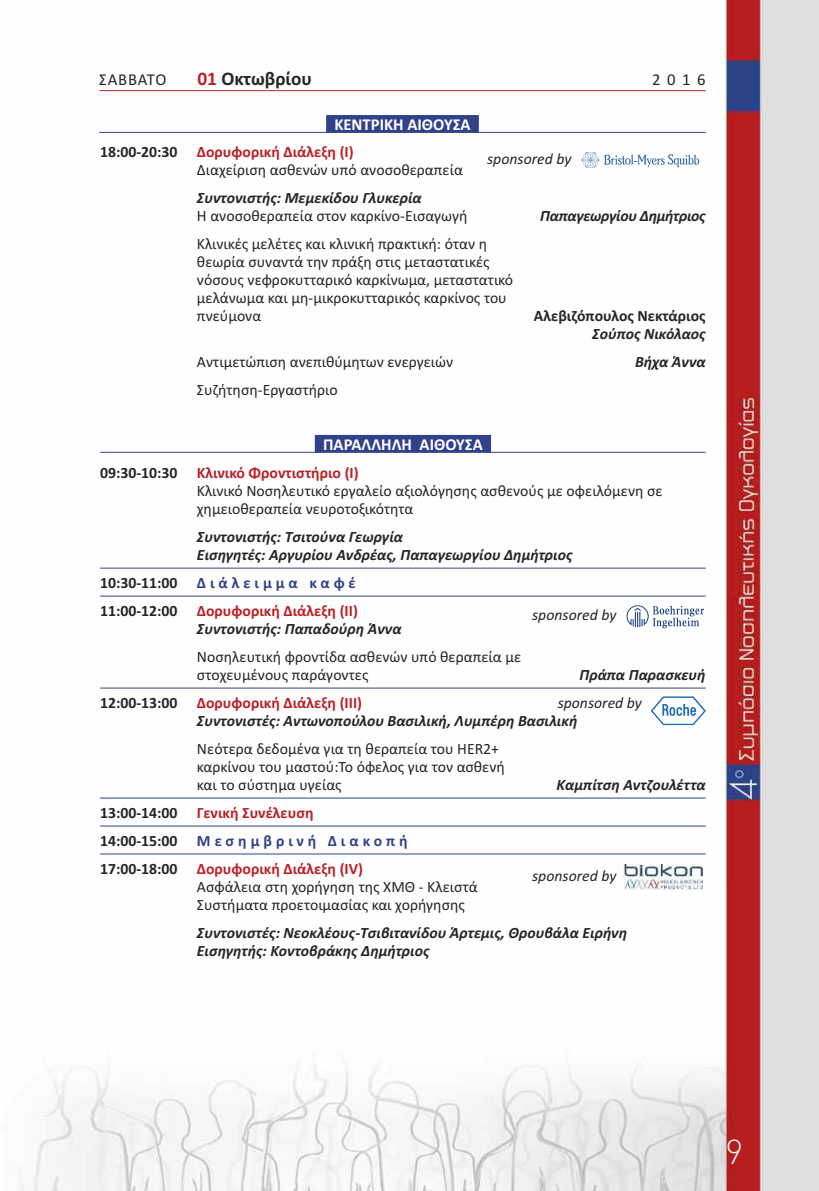
<style>
.page{position:relative;width:819px;height:1191px;background:#fff}
.page>*{position:absolute;margin:0;border:0;box-sizing:border-box;transform-origin:0 0}
.t1{font:100 35px "PF Din Text";color:#fff}
.t2{font:700 19.25px "Calibri";color:#272526}
.t3{font:700 16.62px "Calibri";color:#fff}
.t4{font:16.62px "Calibri";letter-spacing:.05em;color:#272526}
.t5{font:15.75px/18px "Calibri";color:#272526}
.t6{font:italic 700 15.75px/18px "Calibri";color:#272526}
.t7{font:700 15.75px/28px "Calibri";color:#ba2228}
.t8{font:700 15.75px/28px "Calibri";color:#272526}
.t9{font:italic 15.75px "Calibri";color:#272526}
.t10{font:italic 700 15.75px "Calibri";letter-spacing:-.02em;color:#272526}
.s1{color:#ba2228}
.s2{color:#32428a}
.s3{color:#272526}
.s4{font-weight:700}
.s5{font-weight:700;color:#ba2228}
</style>
<div class="page">
<img style="left:15px;top:0;width:804px;height:1191px">
<div style="left:315px;top:435px;width:176px;height:17px;background:#32428a"></div>
<hr style="left:100px;top:452px;width:605px;height:1px;background:#32428a">
<hr style="left:100px;top:567px;width:605px;height:1px;background:#32428a">
<hr style="left:100px;top:595px;width:605px;height:1px;background:#32428a">
<hr style="left:100px;top:687px;width:605px;height:1px;background:#32428a">
<hr style="left:100px;top:797px;width:605px;height:1px;background:#32428a">
<hr style="left:100px;top:825px;width:605px;height:1px;background:#32428a">
<hr style="left:100px;top:853px;width:605px;height:1px;background:#32428a">
<svg style="left:581px;top:152px;width:118px;height:16px"></svg>
<svg style="left:626px;top:605px;width:78px;height:23px"></svg>
<svg style="left:650px;top:696px;width:55px;height:29px"></svg>
<img style="left:623px;top:864px;width:79px;height:25px">
<hr style="left:99px;top:90px;width:606px;height:1px;background:#ba2228">
<div style="left:326px;top:115px;width:153px;height:17px;background:#32428a"></div>
<hr style="left:99px;top:132px;width:606px;height:1px;background:#32428a">
<p class="t4" style="left:99px;top:70px;width:69px">ΣΑΒΒΑΤΟ</p>
<p class="t2" style="left:197px;top:67px;width:116px"><span class="s1">01</span> Οκτωβρίου</p>
<p class="t4" style="left:652px;top:70px;width:55px">2016</p>
<p class="t3" style="left:326px;top:114px;width:154px"><span class="s2">&lt;</span>ΚΕΝΤΡΙΚΗ ΑΙΘΟΥΣΑ<span class="s2">&gt;</span></p>
<p class="t7" style="left:100px;top:138px;width:255px"><span class="s3">18:00-20:30</span> Δορυφορική Διάλεξη (I)</p>
<p class="t9" style="left:487px;top:150px;width:86px">sponsored by</p>
<p class="t5" style="left:197px;top:161px;width:267px">Διαχείριση ασθενών υπό ανοσοθεραπεία</p>
<p class="t6" style="left:197px;top:189px;width:226px">Συντονιστής: Μεμεκίδου Γλυκερία</p>
<p class="t5" style="left:197px;top:207px;width:272px">Η ανοσοθεραπεία στον καρκίνο-Εισαγωγή</p>
<p class="t10" style="left:540px;top:207px;width:167px">Παπαγεωργίου Δημήτριος</p>
<p class="t5" style="left:197px;top:235px;width:318px">Κλινικές μελέτες και κλινική πρακτική: όταν η θεωρία συναντά την πράξη στις μεταστατικές νόσους νεφροκυτταρικό καρκίνωμα, μεταστατικό μελάνωμα και μη-μικροκυτταρικός καρκίνος του πνεύμονα</p>
<p class="t8" style="left:534px;top:302px;width:173px">Αλεβιζόπουλος Νεκτάριος</p>
<p class="t6" style="left:592px;top:325px;width:115px">Σούπος Νικόλαος</p>
<p class="t5" style="left:197px;top:353px;width:258px">Αντιμετώπιση ανεπιθύμητων ενεργειών</p>
<p class="t6" style="left:635px;top:353px;width:72px">Βήχα Άννα</p>
<p class="t5" style="left:197px;top:381px;width:142px">Συζήτηση-Εργαστήριο</p>
<p class="t3" style="left:315px;top:434px;width:178px"><span class="s2">&lt;</span>ΠΑΡΑΛΛΗΛΗ ΑΙΘΟΥΣΑ<span class="s2">&gt;</span></p>
<p class="t5" style="left:197px;top:464px;width:467px;text-indent:-97px"><span class="s4">09:30-10:30</span> <span class="s5">Κλινικό Φροντιστήριο (I)<br></span>Κλινικό Νοσηλευτικό εργαλείο αξιολόγησης ασθενούς με οφειλόμενη σε χημειοθεραπεία νευροτοξικότητα</p>
<p class="t6" style="left:197px;top:528px;width:377px">Συντονιστής: Τσιτούνα Γεωργία<br>Εισηγητές: Αργυρίου Ανδρέας, Παπαγεωργίου Δημήτριος</p>
<p class="t8" style="left:100px;top:569px;width:259px">10:30-11:00 <span class="s2">∆ιάλειµµα καφέ<br></span>11:00-12:00 <span class="s1">Δορυφορική Διάλεξη (ΙΙ)</span></p>
<p class="t9" style="left:532px;top:605px;width:86px">sponsored by</p>
<p class="t6" style="left:197px;top:620px;width:206px">Συντονιστής: Παπαδούρη Άννα</p>
<p class="t5" style="left:197px;top:648px;width:326px">Νοσηλευτική φροντίδα ασθενών υπό θεραπεία με στοχευμένους παράγοντες</p>
<p class="t6" style="left:579px;top:666px;width:128px">Πράπα Παρασκευή</p>
<p class="t7" style="left:100px;top:689px;width:263px"><span class="s3">12:00-13:00</span> Δορυφορική Διάλεξη (III)</p>
<p class="t9" style="left:557px;top:693px;width:86px">sponsored by</p>
<p class="t6" style="left:197px;top:712px;width:382px">Συντονιστές: Αντωνοπούλου Βασιλική, Λυμπέρη Βασιλική</p>
<p class="t5" style="left:197px;top:740px;width:309px">Nεότερα δεδομένα για τη θεραπεία του HER2+ καρκίνου του μαστού:To όφελος για τον ασθενή και το σύστημα υγείας</p>
<p class="t6" style="left:556px;top:776px;width:150px">Καμπίτση Αντζουλέττα</p>
<p class="t7" style="left:100px;top:799px;width:309px"><span class="s3">13:00-14:00</span> Γενική Συνέλευση<br><span class="s3">14:00-15:00</span> <span class="s2">Μεσημβρινή Διακοπή<br></span><span class="s3">17:00-18:00</span> Δορυφορική Διάλεξη (ΙV)</p>
<p class="t9" style="left:532px;top:866px;width:86px">sponsored by</p>
<p class="t5" style="left:197px;top:877px;width:282px">Ασφάλεια στη χορήγηση της ΧΜΘ - Κλειστά<br>Συστήματα προετοιμασίας και χορήγησης</p>
<p class="t6" style="left:197px;top:923px;width:431px">Συντονιστές: Νεοκλέους-Τσιβιτανίδου Άρτεμις, Θρουβάλα Ειρήνη<br>Εισηγητής: Κοντοβράκης Δημήτριος</p>
<h1 class="t1" style="left:726px;top:1131px;width:17px">9</h1>
</div>
